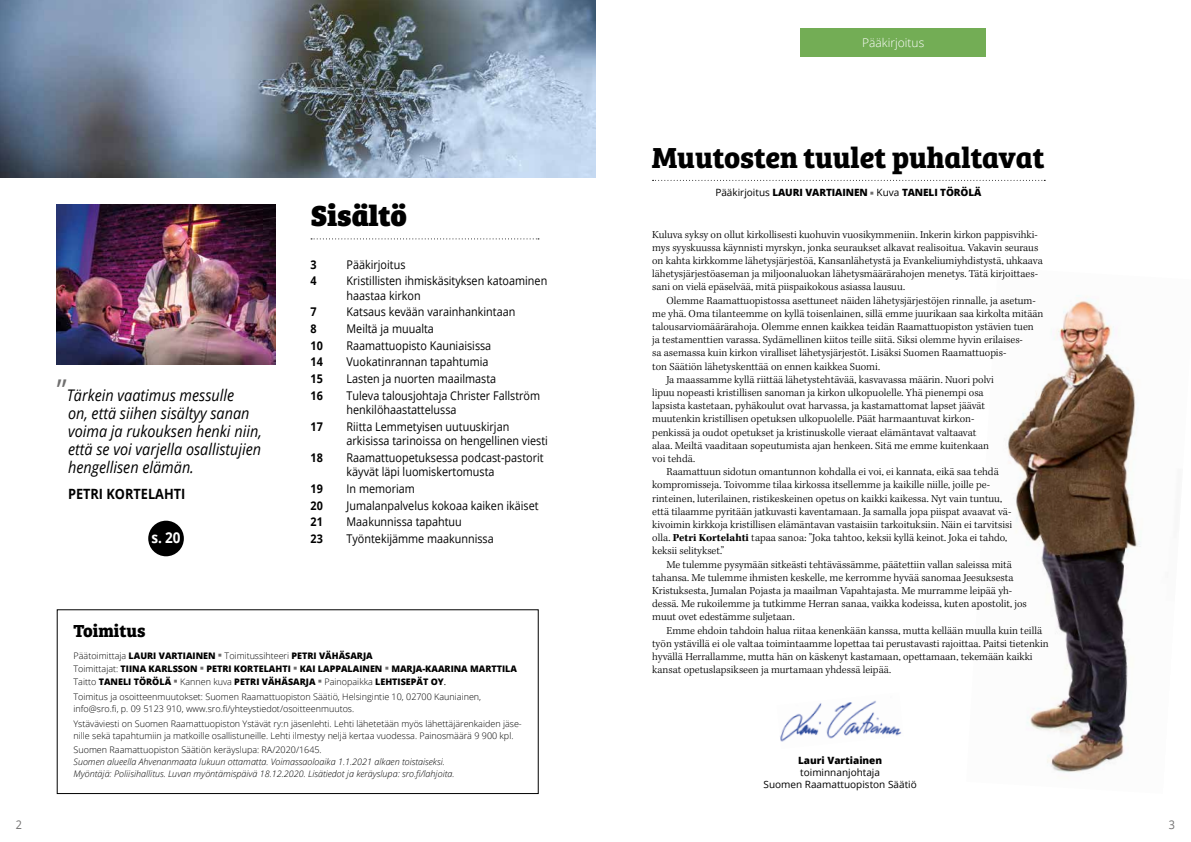
<style>
.page{position:relative;width:1191px;height:842px;background:#fff}
.page>*{position:absolute;margin:0;border:0;box-sizing:border-box;transform-origin:0 0}
.t1{font:700 30px "Bree Serif";color:#000}
.t2{font:30px "Bree Serif Eb";color:#000}
.t3{font:700 18px "Bree Serif";color:#000}
.t4{font:italic 16px/18px "Open Sans";color:#000;scale:.9 1}
.t5{font:700 15px "Open Sans";color:#fff;scale:.9 1}
.t6{font:700 14.2px "Open Sans";color:#000;scale:.9 1}
.t7{font:12px/14.4px "Open Sans";color:#000;scale:.9 1}
.t8{font:700 12px "Open Sans";color:#000;scale:.9 1}
.t9{font:300 12px "Open Sans";color:#fff}
.t10{font:12px "Open Sans";color:#706f6f;scale:.9 1}
.t11{font:300 11px/13.2px "Kepler Std";color:#000}
.t12{font:800 10px "Open Sans";letter-spacing:-.01em;color:#000}
.t13{font:10px/12px "Open Sans";color:#000;text-align:center}
.t14{font:300 9px/12px "Open Sans";color:#000}
.t15{font:800 9px/13px "Open Sans";color:#000}
.t16{font:italic 300 9px/12px "Open Sans";color:#000}
.s1{font-style:normal;font-size:30px;color:#706f6f}
.s2{font-weight:300}
.s3{font-weight:400}
.s4{color:#706f6f}
.s5{font-weight:700}
</style>
<div class="page">
<img style="left:1007px;top:295px;width:134px;height:478px">
<img style="left:0;top:0;width:595px;height:178px">
<svg style="left:311px;top:238px;width:228px;height:1px"></svg>
<div style="left:57px;top:609px;width:481px;height:185px;border:1px solid #000"></div>
<div style="left:148px;top:521px;width:36px;height:35px;background:#000;border-radius:50%"></div>
<div style="left:800px;top:28px;width:186px;height:29px;background:#73ad55"></div>
<svg style="left:652px;top:180px;width:393px;height:1px"></svg>
<img style="left:780px;top:700px;width:122px;height:42px">
<img style="left:57px;top:205px;width:218px;height:160px">
<p class="t9" style="left:862px;top:35px;width:64px">Pääkirjoitus</p>
<h1 class="t1" style="left:652px;top:134px;width:394px">Muutosten tuulet puhaltavat</h1>
<h3 class="t4" style="left:68px;top:386px;width:217px;text-indent:-11px"><span class="s1">”</span>Tärkein vaatimus messulle<br>on, että siihen sisältyy sanan voima ja rukouksen henki niin, että se voi varjella osallistujien hengellisen elämän.</h3>
<p class="t6" style="left:68px;top:483px;width:132px">PETRI KORTELAHTI</p>
<h3 class="t5" style="left:152px;top:527px;width:34px">s. 20</h3>
<h1 class="t2" style="left:310px;top:192px;width:98px">Sisältö</h1>
<p class="t8" style="left:310px;top:256px;width:8px">3</p>
<p class="t7" style="left:346px;top:257px;width:67px">Pääkirjoitus</p>
<p class="t8" style="left:310px;top:272px;width:8px">4</p>
<p class="t7" style="left:346px;top:273px;width:224px">Kristillisten ihmiskäsityksen katoaminen haastaa kirkon</p>
<p class="t8" style="left:310px;top:303px;width:8px">7</p>
<p class="t7" style="left:346px;top:304px;width:189px">Katsaus kevään varainhankintaan</p>
<p class="t8" style="left:310px;top:320px;width:8px">8</p>
<p class="t7" style="left:346px;top:321px;width:99px">Meiltä ja muualta</p>
<p class="t8" style="left:310px;top:337px;width:15px">10</p>
<p class="t7" style="left:346px;top:338px;width:162px">Raamattuopisto Kauniaisissa</p>
<p class="t8" style="left:310px;top:353px;width:15px">14</p>
<p class="t7" style="left:346px;top:354px;width:159px">Vuokatinrannan tapahtumia</p>
<p class="t8" style="left:310px;top:370px;width:15px">15</p>
<p class="t7" style="left:346px;top:371px;width:168px">Lasten ja nuorten maailmasta</p>
<p class="t8" style="left:310px;top:387px;width:15px">16</p>
<p class="t7" style="left:346px;top:388px;width:217px">Tuleva talousjohtaja Christer Fallström henkilöhaastattelussa</p>
<p class="t8" style="left:310px;top:418px;width:15px">17</p>
<p class="t7" style="left:346px;top:419px;width:225px">Riitta Lemmetyisen uutuuskirjan arkisissa tarinoissa on hengellinen viesti</p>
<p class="t8" style="left:310px;top:449px;width:15px">18</p>
<p class="t7" style="left:346px;top:450px;width:220px">Raamattuopetuksessa podcast-pastorit käyvät läpi luomiskertomusta</p>
<p class="t8" style="left:310px;top:480px;width:15px">19</p>
<p class="t7" style="left:346px;top:481px;width:77px">In memoriam</p>
<p class="t8" style="left:310px;top:497px;width:15px">20</p>
<p class="t7" style="left:346px;top:498px;width:215px">Jumalanpalvelus kokoaa kaiken ikäiset</p>
<p class="t8" style="left:310px;top:513px;width:15px">21</p>
<p class="t7" style="left:346px;top:514px;width:130px">Maakunnissa tapahtuu</p>
<p class="t8" style="left:310px;top:530px;width:15px">23</p>
<p class="t7" style="left:346px;top:531px;width:165px">Työntekijämme maakunnissa</p>
<h2 class="t3" style="left:74px;top:617px;width:73px">Toimitus</h2>
<p class="t15" style="left:74px;top:649px;width:445px"><span class="s2">Päätoimittaja</span> LAURI VARTIAINEN <sup>■</sup> <span class="s2">Toimitussihteeri</span> PETRI VÄHÄSARJA<br><span class="s2">Toimittajat:</span> TIINA KARLSSON <sup>■</sup> PETRI KORTELAHTI <sup>■</sup> KAI LAPPALAINEN <sup>■</sup> MARJA-KAARINA MARTTILA<br><span class="s2">Taitto</span> TANELI TÖRÖLÄ <sup>■</sup> <span class="s2">Kannen kuva</span> PETRI VÄHÄSARJA <sup>■</sup> <span class="s2">Painopaikka</span> LEHTISEPÄT OY<span class="s3">.</span></p>
<p class="t14" style="left:74px;top:690px;width:409px">Toimitus ja osoitteenmuutokset: Suomen Raamattuopiston Säätiö, Helsingintie 10, 02700 Kauniainen, info@sro.fi, p. 09 5123 910, www.sro.fi/yhteystiedot/osoitteenmuutos.</p>
<p class="t14" style="left:74px;top:717px;width:450px">Ystäväviesti on Suomen Raamattuopiston Ystävät ry:n jäsenlehti. Lehti lähetetään myös lähettäjärenkaiden jäse&shy;nille sekä tapahtumiin ja matkoille osallistuneille. Lehti ilmestyy neljä kertaa vuodessa. Painosmäärä 9 900 kpl.</p>
<p class="t14" style="left:74px;top:744px;width:250px">Suomen Raamattuopiston Säätiön keräyslupa: RA/2020/1645.</p>
<p class="t16" style="left:74px;top:756px;width:382px">Suomen alueella Ahvenanmaata lukuun ottamatta. Voimassaoloaika 1.1.2021 alkaen toistaiseksi.<br>Myöntäjä: Poliisihallitus. Luvan myöntämispäivä 18.12.2020. Lisätiedot ja keräyslupa: sro.fi/lahjoita.</p>
<p class="t12" style="left:715px;top:184px;width:267px"><span class="s3">Pääkirjoitus</span> LAURI VARTIAINEN <span class="s4">■</span> <span class="s3">Kuva</span> TANELI TÖRÖLÄ</p>
<p class="t11" style="left:652px;top:228px;width:392px">Kuluva syksy on ollut kirkollisesti kuohuvin vuosikymmeniin. Inkerin kirkon pappisvihki&shy;mys syyskuussa käynnisti myrskyn, jonka seuraukset alkavat realisoitua. Vakavin seuraus on kahta kirkkomme lähetysjärjestöä, Kansanlähetystä ja Evankeliumiyhdistystä, uhkaava lähetysjärjestöaseman ja miljoonaluokan lähetysmäärärahojen menetys. Tätä kirjoittaes&shy;sani on vielä epäselvää, mitä piispaikokous asiassa lausuu.</p>
<p class="t11" style="left:666px;top:294px;width:371px">Olemme Raamattuopistossa asettuneet näiden lähetysjärjestöjen rinnalle, ja asetum-</p>
<p class="t11" style="left:652px;top:307px;width:393px">me yhä. Oma tilanteemme on kyllä toisenlainen, sillä emme juurikaan saa kirkolta mitään</p>
<p class="t11" style="left:652px;top:320px;width:383px">talousarviomäärärahoja. Olemme ennen kaikkea teidän Raamattuopiston ystävien tuen</p>
<p class="t11" style="left:652px;top:334px;width:372px">ja testamenttien varassa. Sydämellinen kiitos teille siitä. Siksi olemme hyvin erilaises-</p>
<p class="t11" style="left:652px;top:347px;width:356px">sa asemassa kuin kirkon viralliset lähetysjärjestöt. Lisäksi Suomen Raamattuopis-</p>
<p class="t11" style="left:652px;top:360px;width:229px">ton Säätiön lähetyskenttää on ennen kaikkea Suomi.</p>
<p class="t11" style="left:666px;top:373px;width:329px">Ja maassamme kyllä riittää lähetystehtävää, kasvavassa määrin. Nuori polvi</p>
<p class="t11" style="left:652px;top:386px;width:333px">lipuu nopeasti kristillisen sanoman ja kirkon ulkopuolelle. Yhä pienempi osa</p>
<p class="t11" style="left:652px;top:400px;width:334px">lapsista kastetaan, pyhäkoulut ovat harvassa, ja kastamattomat lapset jäävät</p>
<p class="t11" style="left:652px;top:413px;width:324px">muutenkin kristillisen opetuksen ulkopuolelle. Päät harmaantuvat kirkon-</p>
<p class="t11" style="left:652px;top:426px;width:326px">penkissä ja oudot opetukset ja kristinuskolle vieraat elämäntavat valtaavat</p>
<p class="t11" style="left:652px;top:439px;width:338px">alaa. Meiltä vaaditaan sopeutumista ajan henkeen. Sitä me emme kuitenkaan</p>
<p class="t11" style="left:652px;top:452px;width:44px">voi tehdä.</p>
<p class="t11" style="left:666px;top:466px;width:334px">Raamattuun sidotun omantunnon kohdalla ei voi, ei kannata, eikä saa tehdä</p>
<p class="t11" style="left:652px;top:479px;width:339px">kompromisseja. Toivomme tilaa kirkossa itsellemme ja kaikille niille, joille pe-</p>
<p class="t11" style="left:652px;top:492px;width:351px">rinteinen, luterilainen, ristikeskeinen opetus on kaikki kaikessa. Nyt vain tuntuu,</p>
<p class="t11" style="left:652px;top:505px;width:361px">että tilaamme pyritään jatkuvasti kaventamaan. Ja samalla jopa piispat avaavat vä-</p>
<p class="t11" style="left:652px;top:518px;width:361px">kivoimin kirkkoja kristillisen elämäntavan vastaisiin tarkoituksiin. Näin ei tarvitsisi</p>
<p class="t11" style="left:652px;top:532px;width:356px">olla. <span class="s5">Petri Kortelahti</span> tapaa sanoa: ”Joka tahtoo, keksii kyllä keinot. Joka ei tahdo,</p>
<p class="t11" style="left:652px;top:545px;width:73px">keksii selitykset.”</p>
<p class="t11" style="left:666px;top:558px;width:347px">Me tulemme pysymään sitkeästi tehtävässämme, päätettiin vallan saleissa mitä</p>
<p class="t11" style="left:652px;top:571px;width:363px">tahansa. Me tulemme ihmisten keskelle, me kerromme hyvää sanomaa Jeesuksesta</p>
<p class="t11" style="left:652px;top:584px;width:361px">Kristuksesta, Jumalan Pojasta ja maailman Vapahtajasta. Me murramme leipää yh-</p>
<p class="t11" style="left:652px;top:598px;width:376px">dessä. Me rukoilemme ja tutkimme Herran sanaa, vaikka kodeissa, kuten apostolit, jos</p>
<p class="t11" style="left:652px;top:611px;width:144px">muut ovet edestämme suljetaan.</p>
<p class="t11" style="left:666px;top:624px;width:377px">Emme ehdoin tahdoin halua riitaa kenenkään kanssa, mutta kellään muulla kuin teillä</p>
<p class="t11" style="left:652px;top:637px;width:398px">työn ystävillä ei ole valtaa toimintaamme lopettaa tai perustavasti rajoittaa. Paitsi tietenkin</p>
<p class="t11" style="left:652px;top:650px;width:382px">hyvällä Herrallamme, mutta hän on käskenyt kastamaan, opettamaan, tekemään kaikki</p>
<p class="t11" style="left:652px;top:664px;width:240px">kansat opetuslapsikseen ja murtamaan yhdessä leipää.</p>
<p class="t12" style="left:798px;top:752px;width:86px">Lauri Vartiainen</p>
<p class="t13" style="left:763px;top:766px;width:155px">toiminnanjohtaja<br>Suomen Raamattuopiston Säätiö</p>
<p class="t10" style="left:16px;top:817px;width:8px">2</p>
<p class="t10" style="left:1168px;top:817px;width:8px">3</p>
</div>
